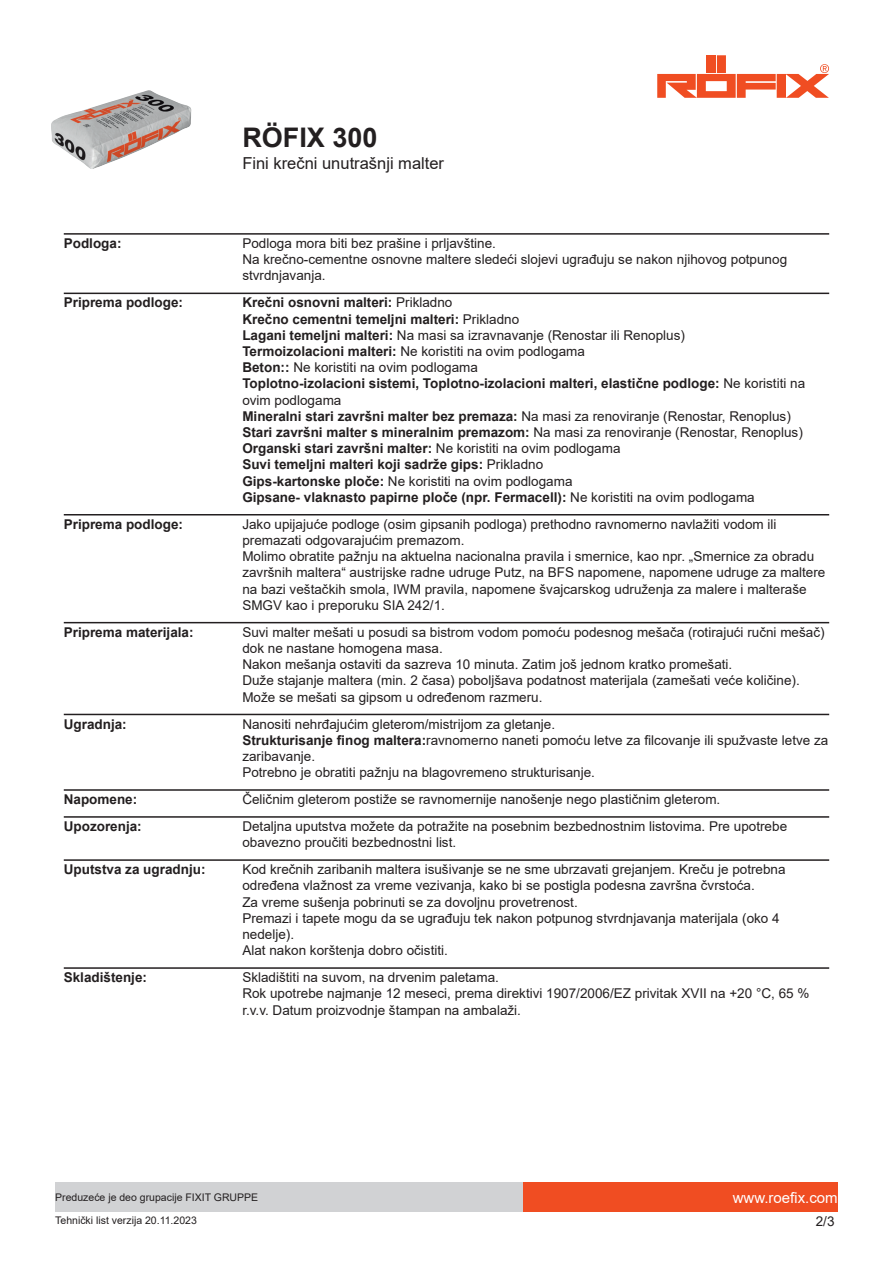
<style>
.page{position:relative;width:893px;height:1263px;background:#fff}
.page>*{position:absolute;margin:0;border:0;box-sizing:border-box;transform-origin:0 0}
.t1{font:700 27px "Arial";color:#231f20}
.t2{font:16.5px "Arial";color:#231f20}
.t3{font:15px "Arial";color:#fff}
.t4{font:13.5px/16.2px "Arial";color:#231f20}
.t5{font:700 13.5px/16.2px "Arial";color:#231f20}
.t6{font:10.5px "Arial";color:#231f20}
.s1{font-weight:400}
.s2{font-weight:700}
</style>
<div class="page">
<img style="left:51px;top:90px;width:140px;height:79px">
<div style="left:717px;top:55px;width:9px;height:18px;background:#f04d22"></div>
<div style="left:707px;top:55px;width:9px;height:18px;background:#f04d22"></div>
<svg style="left:657px;top:64px;width:172px;height:34px"></svg>
<div style="left:523px;top:1182px;width:315px;height:30px;background:#f04d22"></div>
<div style="left:55px;top:1182px;width:468px;height:30px;background:#d1d2d4"></div>
<hr style="left:64px;top:233px;width:765px;height:2px;background:#231f20">
<hr style="left:64px;top:293px;width:765px;height:1px;background:#231f20">
<hr style="left:64px;top:514px;width:765px;height:1px;background:#231f20">
<hr style="left:64px;top:622px;width:765px;height:1px;background:#231f20">
<hr style="left:64px;top:714px;width:765px;height:1px;background:#231f20">
<hr style="left:64px;top:789px;width:765px;height:2px;background:#231f20">
<hr style="left:64px;top:816px;width:765px;height:2px;background:#231f20">
<hr style="left:64px;top:859px;width:765px;height:2px;background:#231f20">
<hr style="left:64px;top:967px;width:765px;height:2px;background:#231f20">
<h1 class="t1" style="left:242px;top:119px;width:137px">RÖFIX 300</h1>
<p class="t2" style="left:242px;top:152px;width:203px">Fini krečni unutrašnji malter</p>
<p class="t5" style="left:64px;top:235px;width:59px">Podloga:</p>
<p class="t4" style="left:242px;top:235px;width:546px">Podloga mora biti bez prašine i prljavštine.<br>Na krečno-cementne osnovne maltere sledeći slojevi ugrađuju se nakon njihovog potpunog stvrdnjavanja.</p>
<p class="t5" style="left:64px;top:295px;width:121px">Priprema podloge:</p>
<p class="t5" style="left:242px;top:295px;width:564px">Krečni osnovni malteri: <span class="s1">Prikladno<br></span>Krečno cementni temeljni malteri: <span class="s1">Prikladno<br></span>Lagani temeljni malteri: <span class="s1">Na masi sa izravnavanje (Renostar ili Renoplus)<br></span>Termoizolacioni malteri: <span class="s1">Ne koristiti na ovim podlogama<br></span>Beton:: <span class="s1">Ne koristiti na ovim podlogama<br></span>Toplotno-izolacioni sistemi, Toplotno-izolacioni malteri, elastične podloge: <span class="s1">Ne koristiti na ovim podlogama<br></span>Mineralni stari završni malter bez premaza: <span class="s1">Na masi za renoviranje (Renostar, Renoplus)<br></span>Stari završni malter s mineralnim premazom: <span class="s1">Na masi za renoviranje (Renostar, Renoplus)<br></span>Organski stari završni malter: <span class="s1">Ne koristiti na ovim podlogama<br></span>Suvi temeljni malteri koji sadrže gips: <span class="s1">Prikladno<br></span>Gips-kartonske ploče: <span class="s1">Ne koristiti na ovim podlogama<br></span>Gipsane- vlaknasto papirne ploče (npr. Fermacell): <span class="s1">Ne koristiti na ovim podlogama</span></p>
<p class="t5" style="left:64px;top:516px;width:121px">Priprema podloge:</p>
<p class="t4" style="left:242px;top:516px;width:585px">Jako upijajuće podloge (osim gipsanih podloga) prethodno ravnomerno navlažiti vodom ili premazati odgovarajućim premazom.<br>Molimo obratite pažnju na aktuelna nacionalna pravila i smernice, kao npr. „Smernice za obradu završnih maltera“ austrijske radne udruge Putz, na BFS napomene, napomene udruge za maltere na bazi veštačkih smola, IWM pravila, napomene švajcarskog udruženja za malere i malteraše SMGV kao i preporuku SIA 242/1.</p>
<p class="t5" style="left:64px;top:624px;width:131px">Priprema materijala:</p>
<p class="t4" style="left:242px;top:624px;width:584px">Suvi malter mešati u posudi sa bistrom vodom pomoću podesnog mešača (rotirajući ručni mešač) dok ne nastane homogena masa.<br>Nakon mešanja ostaviti da sazreva 10 minuta. Zatim još jednom kratko promešati.<br>Duže stajanje maltera (min. 2 časa) poboljšava podatnost materijala (zamešati veće količine).<br>Može se mešati sa gipsom u određenom razmeru.</p>
<p class="t5" style="left:64px;top:716px;width:65px">Ugradnja:</p>
<p class="t4" style="left:242px;top:716px;width:587px">Nanositi nehrđajućim gleterom/mistrijom za gletanje.<br><span class="s2">Strukturisanje finog maltera:</span>ravnomerno naneti pomoću letve za filcovanje ili spužvaste letve za zaribavanje.<br>Potrebno je obratiti pažnju na blagovremeno strukturisanje.</p>
<p class="t5" style="left:64px;top:791px;width:75px">Napomene:</p>
<p class="t4" style="left:242px;top:791px;width:479px">Čeličnim gleterom postiže se ravnomernije nanošenje nego plastičnim gleterom.</p>
<p class="t5" style="left:64px;top:818px;width:80px">Upozorenja:</p>
<p class="t4" style="left:242px;top:818px;width:546px">Detaljna uputstva možete da potražite na posebnim bezbednostnim listovima. Pre upotrebe obavezno proučiti bezbednostni list.</p>
<p class="t5" style="left:64px;top:861px;width:143px">Uputstva za ugradnju:</p>
<p class="t4" style="left:242px;top:861px;width:545px">Kod krečnih zaribanih maltera isušivanje se ne sme ubrzavati grejanjem. Kreču je potrebna određena vlažnost za vreme vezivanja, kako bi se postigla podesna završna čvrstoća.<br>Za vreme sušenja pobrinuti se za dovoljnu provetrenost.<br>Premazi i tapete mogu da se ugrađuju tek nakon potpunog stvrdnjavanja materijala (oko 4 nedelje).<br>Alat nakon korštenja dobro očistiti.</p>
<p class="t5" style="left:64px;top:969px;width:85px">Skladištenje:</p>
<p class="t4" style="left:242px;top:969px;width:569px">Skladištiti na suvom, na drvenim paletama.<br>Rok upotrebe najmanje 12 meseci, prema direktivi 1907/2006/EZ privitak XVII na +20 °C, 65 % r.v.v. Datum proizvodnje štampan na ambalaži.</p>
<p class="t6" style="left:55px;top:1190px;width:204px">Preduzeće je deo grupacije FIXIT GRUPPE</p>
<p class="t3" style="left:733px;top:1187px;width:107px">www.roefix.com</p>
<p class="t6" style="left:55px;top:1213px;width:143px">Tehnički list verzija 20.11.2023</p>
<p class="t4" style="left:816px;top:1213px;width:20px">2/3</p>
</div>
